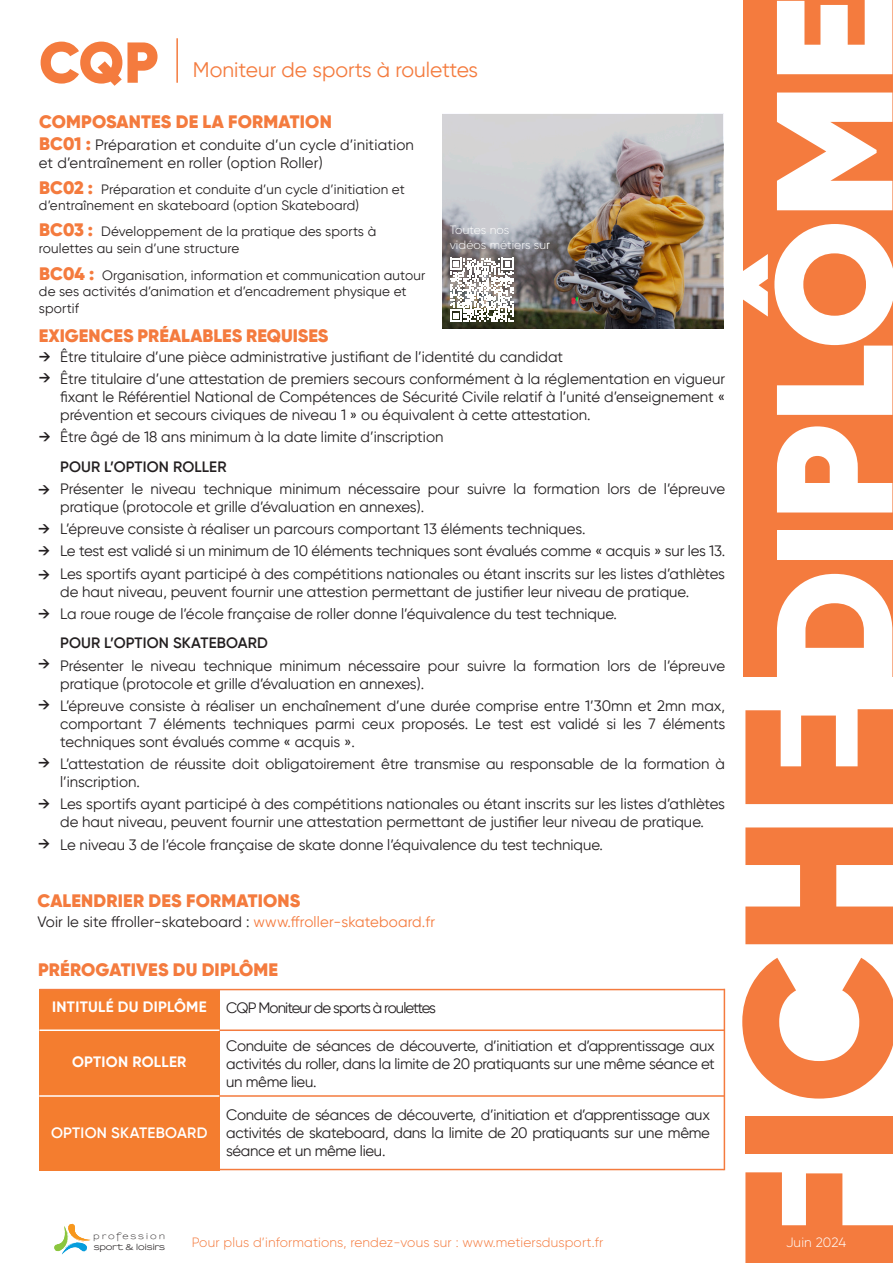
<style>
.page{position:relative;width:893px;height:1263px;background:#fff}
.page>*{position:absolute;margin:0;border:0;box-sizing:border-box;transform-origin:0 0}
.t1{font:900 57.45px "Gilroy";color:#f47b3e}
.t2{font:21px "Gilroy";color:#f47b3e}
.t3{font:900 18px "Gilroy";letter-spacing:.01em;color:#f47b3e}
.t4{font:15px/18px "Gilroy";color:#231f20}
.t5{font:600 15px "Gilroy";letter-spacing:.01em;color:#231f20}
.t6{font:700 15px "Gilroy";letter-spacing:.02em;color:#fff}
.t7{font:15px "Gilroy";letter-spacing:-.06em;color:#231f20}
.t8{font:600 15px "Gilroy";letter-spacing:.02em;color:#fff}
.t9{font:13.5px/16.2px "Gilroy";letter-spacing:.01em;color:#231f20}
.t10{font:300 13.5px "Gilroy";letter-spacing:.01em;color:#f47b3e}
.t11{font:300 13.5px "Gilroy";letter-spacing:.005em;color:#fff}
.t12{font:300 12px "Gilroy";letter-spacing:.01em;color:#fff}
.t13{font:700 8.1px "Sansumi";letter-spacing:-.015em;color:#231f20;scale:1.11 1}
.t14{font:600 8.1px "Sansumi";letter-spacing:.215em;color:#231f20;scale:1.11 1}
.s1{font-weight:900;font-size:18px;color:#f47b3e}
.s2{font-family:"Arial Narrow";font-weight:400}
.s3{color:#f47b3e}
</style>
<div class="page">
<div style="left:743px;top:1px;width:149px;height:676px;background:#f47b3e"></div>
<svg style="left:745px;top:1172px;width:148px;height:91px"></svg>
<div style="left:745px;top:1116px;width:148px;height:38px;background:#f47b3e"></div>
<svg style="left:742px;top:958px;width:151px;height:140px"></svg>
<svg style="left:745px;top:827px;width:148px;height:117px"></svg>
<svg style="left:745px;top:709px;width:148px;height:95px"></svg>
<svg style="left:777px;top:574px;width:115px;height:103px"></svg>
<div style="left:777px;top:531px;width:115px;height:29px;background:#fff"></div>
<svg style="left:777px;top:426px;width:115px;height:86px"></svg>
<svg style="left:743px;top:224px;width:150px;height:191px"></svg>
<svg style="left:777px;top:93px;width:115px;height:117px"></svg>
<svg style="left:777px;top:0;width:115px;height:74px"></svg>
<svg style="left:54px;top:1224px;width:37px;height:30px"></svg>
<hr style="left:176px;top:38px;width:2px;height:45px;background:#f47b3e">
<img style="left:442px;top:114px;width:281px;height:215px">
<svg style="left:450px;top:258px;width:63px;height:64px"></svg>
<div style="left:39px;top:989px;width:180px;height:181px;background:#f47d2f"></div>
<hr style="left:39px;top:989px;width:686px;height:1px;background:#f47b3e">
<hr style="left:39px;top:1029px;width:181px;height:2px;background:#fff">
<hr style="left:220px;top:1029px;width:505px;height:2px;background:#f47b3e">
<hr style="left:39px;top:1095px;width:180px;height:2px;background:#fff">
<hr style="left:219px;top:1095px;width:506px;height:2px;background:#f47b3e">
<hr style="left:219px;top:1169px;width:505px;height:1px;background:#f47b3e">
<hr style="left:724px;top:989px;width:1px;height:181px;background:#f47b3e">
<p class="t1" style="left:39px;top:26px;width:121px">CQP</p>
<p class="t2" style="left:193px;top:57px;width:287px">Moniteur de sports à roulettes</p>
<p class="t3" style="left:39px;top:110px;width:294px">COMPOSANTES DE LA FORMATION</p>
<p class="t4" style="left:39px;top:135px;width:376px"><span class="s1">BC01 :</span> Préparation et conduite d’un cycle d’initiation et d’entraînement en roller (option Roller)</p>
<p class="t9" style="left:39px;top:181px;width:367px"><span class="s1">BC02 :</span> Préparation et conduite d’un cycle d’initiation et d’entraînement en skateboard (option Skateboard)</p>
<p class="t9" style="left:39px;top:223px;width:339px"><span class="s1">BC03 :</span> Développement de la pratique des sports à roulettes au sein d’une structure</p>
<p class="t9" style="left:39px;top:267px;width:388px"><span class="s1">BC04 :</span> Organisation, information et communication autour de ses activités d’animation et d’encadrement physique et sportif</p>
<p class="t12" style="left:450px;top:223px;width:61px">Toutes nos</p>
<p class="t12" style="left:450px;top:237px;width:101px">vidéos métiers su<span class="s2">r</span></p>
<p class="t3" style="left:39px;top:324px;width:291px">EXIGENCES PRÉALABLES REQUISES</p>
<p class="t4" style="left:60px;top:347px;width:504px">Être titulaire d’une pièce administrative justifiant de l’identité du candidat</p>
<p class="t4" style="left:60px;top:369px;width:666px;text-align:justify">Être titulaire d’une attestation de premiers secours conformément à la réglementation en vigueur fixant le Référentiel National de Compétences de Sécurité Civile relatif à l’unité d’enseignement « prévention et secours civiques de niveau 1 » ou équivalent à cette attestation.</p>
<p class="t4" style="left:60px;top:428px;width:385px">Être âgé de 18 ans minimum à la date limite d’inscription</p>
<p class="t5" style="left:60px;top:457px;width:168px">POUR L’OPTION ROLLER</p>
<p class="t4" style="left:60px;top:479px;width:666px">Présenter le niveau technique minimum nécessaire pour suivre la formation lors de l’épreuve pratique (protocole et grille d’évaluation en annexes).</p>
<p class="t4" style="left:60px;top:520px;width:527px">L’épreuve consiste à réaliser un parcours comportant 13 éléments techniques.</p>
<p class="t4" style="left:60px;top:542px;width:666px">Le test est validé si un minimum de 10 éléments techniques sont évalués comme « acquis » sur les 13.</p>
<p class="t4" style="left:60px;top:564px;width:666px">Les sportifs ayant participé à des compétitions nationales ou étant inscrits sur les listes d’athlètes de haut niveau, peuvent fournir une attestion permettant de justifier leur niveau de pratique.</p>
<p class="t4" style="left:60px;top:604px;width:558px">La roue rouge de l’école française de roller donne l’équivalence du test technique.</p>
<p class="t5" style="left:60px;top:634px;width:209px">POUR L’OPTION SKATEBOARD</p>
<p class="t4" style="left:60px;top:656px;width:666px">Présenter le niveau technique minimum nécessaire pour suivre la formation lors de l’épreuve pratique (protocole et grille d’évaluation en annexes).</p>
<p class="t4" style="left:60px;top:696px;width:666px;text-align:justify">L’épreuve consiste à réaliser un enchaînement d’une durée comprise entre 1’30mn et 2mn max, comportant 7 éléments techniques parmi ceux proposés. Le test est validé si les 7 éléments techniques sont évalués comme « acquis ».</p>
<p class="t4" style="left:60px;top:755px;width:666px">L’attestation de réussite doit obligatoirement être transmise au responsable de la formation à l’inscription.</p>
<p class="t4" style="left:60px;top:795px;width:666px">Les sportifs ayant participé à des compétitions nationales ou étant inscrits sur les listes d’athlètes de haut niveau, peuvent fournir une attestation permettant de justifier leur niveau de pratique.</p>
<p class="t4" style="left:60px;top:835px;width:544px">Le niveau 3 de l’école française de skate donne l’équivalence du test technique.</p>
<p class="t5" style="left:39px;top:347px;width:14px">→</p>
<p class="t5" style="left:39px;top:369px;width:14px">→</p>
<p class="t5" style="left:39px;top:427px;width:14px">→</p>
<p class="t5" style="left:38px;top:481px;width:14px">→</p>
<p class="t5" style="left:38px;top:520px;width:14px">→</p>
<p class="t5" style="left:38px;top:542px;width:14px">→</p>
<p class="t5" style="left:38px;top:565px;width:14px">→</p>
<p class="t5" style="left:38px;top:604px;width:14px">→</p>
<p class="t5" style="left:38px;top:655px;width:14px">→</p>
<p class="t5" style="left:38px;top:695px;width:14px">→</p>
<p class="t5" style="left:38px;top:753px;width:14px">→</p>
<p class="t5" style="left:38px;top:795px;width:14px">→</p>
<p class="t5" style="left:38px;top:834px;width:14px">→</p>
<p class="t3" style="left:37px;top:889px;width:264px">CALENDRIER DES FORMATIONS</p>
<p class="t4" style="left:37px;top:913px;width:399px">Voir le site ffroller-skateboard : <span class="s3">www.ffroller-skateboard.fr</span></p>
<p class="t3" style="left:38px;top:958px;width:242px">PRÉROGATIVES DU DIPLÔME</p>
<p class="t6" style="left:52px;top:997px;width:156px">INTITULÉ DU DIPLÔME</p>
<p class="t7" style="left:226px;top:998px;width:211px">CQP Moniteur de sports à roulettes</p>
<p class="t6" style="left:72px;top:1053px;width:116px">OPTION ROLLER</p>
<p class="t8" style="left:51px;top:1123px;width:158px">OPTION SKATEBOARD</p>
<p class="t4" style="left:226px;top:1036px;width:490px;text-align:justify">Conduite de séances de découverte, d’initiation et d’apprentissage aux activités du roller, dans la limite de 20 pratiquants sur une même séance et un même lieu.</p>
<p class="t4" style="left:226px;top:1105px;width:485px;text-align:justify">Conduite de séances de découverte, d’initiation et d’apprentissage aux activités de skateboard, dans la limite de 20 pratiquants sur une même séance et un même lieu.</p>
<p class="t14" style="left:93px;top:1232px;width:66px">profession</p>
<p class="t13" style="left:94px;top:1242px;width:66px">sport &amp; loisirs</p>
<p class="t10" style="left:192px;top:1234px;width:413px">Pour plus d’informations, rendez-vous sur : www.metiersdusport.fr</p>
<p class="t11" style="left:786px;top:1234px;width:62px">Juin 2024</p>
</div>
